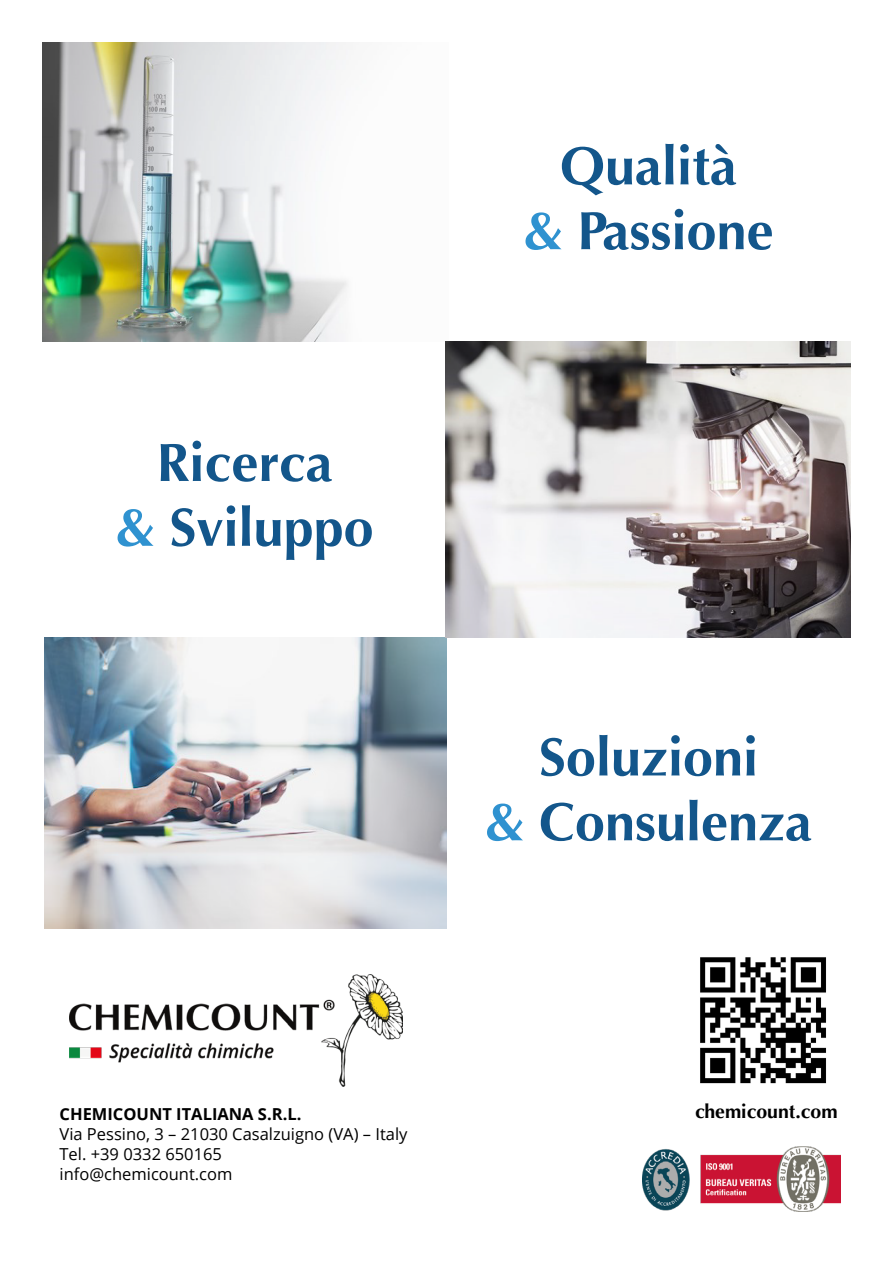
<style>
.page{position:relative;width:893px;height:1263px;background:#fff}
.page>*{position:absolute;margin:0;border:0;box-sizing:border-box;transform-origin:0 0}
.t1{font:700 54px/64.8px "Optima";color:#13568b;text-align:center}
.t2{font:700 19.5px "Optima";color:#000}
.t3{font:16.5px/19.8px "Open Sans";color:#000}
.t4{font:700 16.5px "Open Sans";color:#000}
.s1{color:#2f92d0}
</style>
<div class="page">
<img style="left:43px;top:43px;width:405px;height:299px">
<img style="left:44px;top:638px;width:402px;height:290px">
<img style="left:445px;top:342px;width:405px;height:295px">
<img style="left:70px;top:974px;width:333px;height:112px">
<img style="left:642px;top:1147px;width:198px;height:65px">
<img style="left:700px;top:957px;width:126px;height:127px">
<h1 class="t1" style="left:115px;top:431px;width:260px">Ricerca<br><span class="s1">&amp;</span> Sviluppo</h1>
<h1 class="t1" style="left:523px;top:134px;width:252px">Qualità<br><span class="s1">&amp;</span> Passione</h1>
<h1 class="t1" style="left:485px;top:725px;width:329px">Soluzioni<br><span class="s1">&amp;</span> Consulenza</h1>
<p class="t4" style="left:60px;top:1103px;width:243px">CHEMICOUNT ITALIANA S.R.L.</p>
<p class="t3" style="left:60px;top:1124px;width:349px">Via Pessino, 3 – 21030 Casalzuigno (VA) – Italy<br>Tel. +39 0332 650165<br>info@chemicount.com</p>
<p class="t2" style="left:695px;top:1100px;width:144px">chemicount.com</p>
</div>
